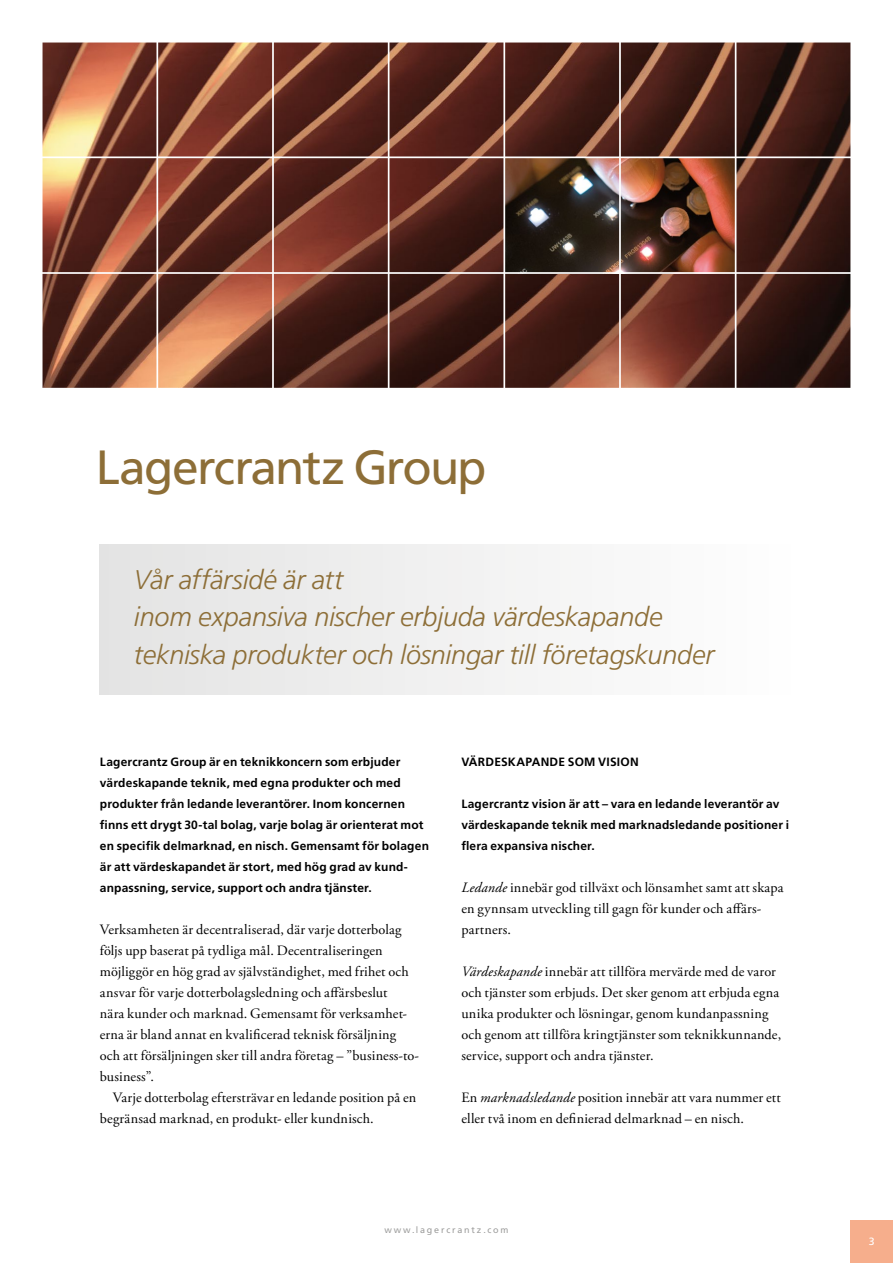
<style>
.page{position:relative;width:893px;height:1263px;background:#fff}
.page>*{position:absolute;margin:0;border:0;box-sizing:border-box;transform-origin:0 0}
.t1{font:48px "Frutiger LT Std";letter-spacing:-.035em;color:#8d6e37}
.t2{font:italic 300 27px/37.5px "Frutiger LT Std";letter-spacing:-.01em;color:#8d6e37}
.t3{font:14.25px/21px "Adobe Garamond Pro";letter-spacing:.01em;color:#000}
.t4{font:700 12px/21px "Frutiger LT Std";letter-spacing:.015em;color:#000}
.t5{font:10.5px "Frutiger LT Std";color:#fff}
.t6{font:9px "Frutiger LT Std";letter-spacing:.2em;color:#9d9d9c}
.s1{font-style:italic}
</style>
<div class="page">
<div style="left:850px;top:1220px;width:43px;height:43px;background:#f6ae8c"></div>
<img style="left:43px;top:43px;width:807px;height:345px">
<img style="left:505px;top:158px;width:230px;height:114px">
<hr style="left:0;top:156px;width:893px;height:2px;background:#fff">
<hr style="left:0;top:272px;width:893px;height:2px;background:#fff">
<hr style="left:156px;top:0;width:2px;height:389px;background:#fff">
<hr style="left:272px;top:0;width:2px;height:389px;background:#fff">
<hr style="left:388px;top:0;width:1px;height:389px;background:#fff">
<hr style="left:503px;top:0;width:2px;height:389px;background:#fff">
<hr style="left:619px;top:0;width:2px;height:389px;background:#fff">
<hr style="left:735px;top:0;width:1px;height:389px;background:#fff">
<div style="left:100px;top:544px;width:693px;height:151px;background:linear-gradient(to right,#e4e4e3,#fefefe)"></div>
<h1 class="t1" style="left:96px;top:439px;width:392px">Lagercrantz Group</h1>
<h2 class="t2" style="left:134px;top:561px;width:582px">Vår affärsidé är att<br>inom expansiva nischer erbjuda värdeskapande tekniska produkter och lösningar till företagskunder</h2>
<p class="t4" style="left:100px;top:752px;width:331px">Lagercrantz Group är en teknikkoncern som erbjuder värdeskapande teknik, med egna produkter och med produkter från ledande leverantörer. Inom koncernen finns ett drygt 30-tal bolag, varje bolag är orienterat mot en specifik delmarknad, en nisch. Gemensamt för bolagen är att värdeskapandet är stort, med hög grad av kund&shy;anpassning, service, support och andra tjänster.</p>
<p class="t3" style="left:100px;top:920px;width:318px">Verksamheten är decentraliserad, där varje dotterbolag följs upp baserat på tydliga mål. Decentraliseringen möjliggör en hög grad av självständighet, med frihet och ansvar för varje dotterbolagsledning och affärsbeslut<br>nära kunder och marknad. Gemensamt för verksamhet&shy;erna är bland annat en kvalificerad teknisk försäljning och att försäljningen sker till andra företag – ”business-to-- business”.</p>
<p class="t3" style="left:100px;top:1088px;width:318px;text-indent:13px">Varje dotterbolag eftersträvar en ledande position på en begränsad marknad, en produkt- eller kundnisch.</p>
<p class="t4" style="left:461px;top:752px;width:179px">VÄRDESKAPANDE SOM VISION</p>
<p class="t4" style="left:461px;top:794px;width:329px">Lagercrantz vision är att – vara en ledande leverantör av värdeskapande teknik med marknadsledande positioner i flera expansiva nischer.</p>
<p class="t3" style="left:461px;top:878px;width:324px"><span class="s1">Ledande</span> innebär god tillväxt och lönsamhet samt att skapa en gynnsam utveckling till gagn för kunder och affärs&shy;partners.</p>
<p class="t3" style="left:461px;top:962px;width:321px"><span class="s1">Värdeskapande</span> innebär att tillföra mervärde med de varor och tjänster som erbjuds. Det sker genom att erbjuda egna unika produkter och lösningar, genom kundanpassning och genom att tillföra kringtjänster som teknikkunnande, service, support och andra tjänster.</p>
<p class="t3" style="left:461px;top:1088px;width:321px">En <span class="s1">marknadsledande</span> position innebär att vara nummer ett eller två inom en definierad delmarknad – en nisch.</p>
<p class="t6" style="left:384px;top:1225px;width:126px">www.lagercrantz.com</p>
<p class="t5" style="left:869px;top:1235px;width:7px">3</p>
</div>
